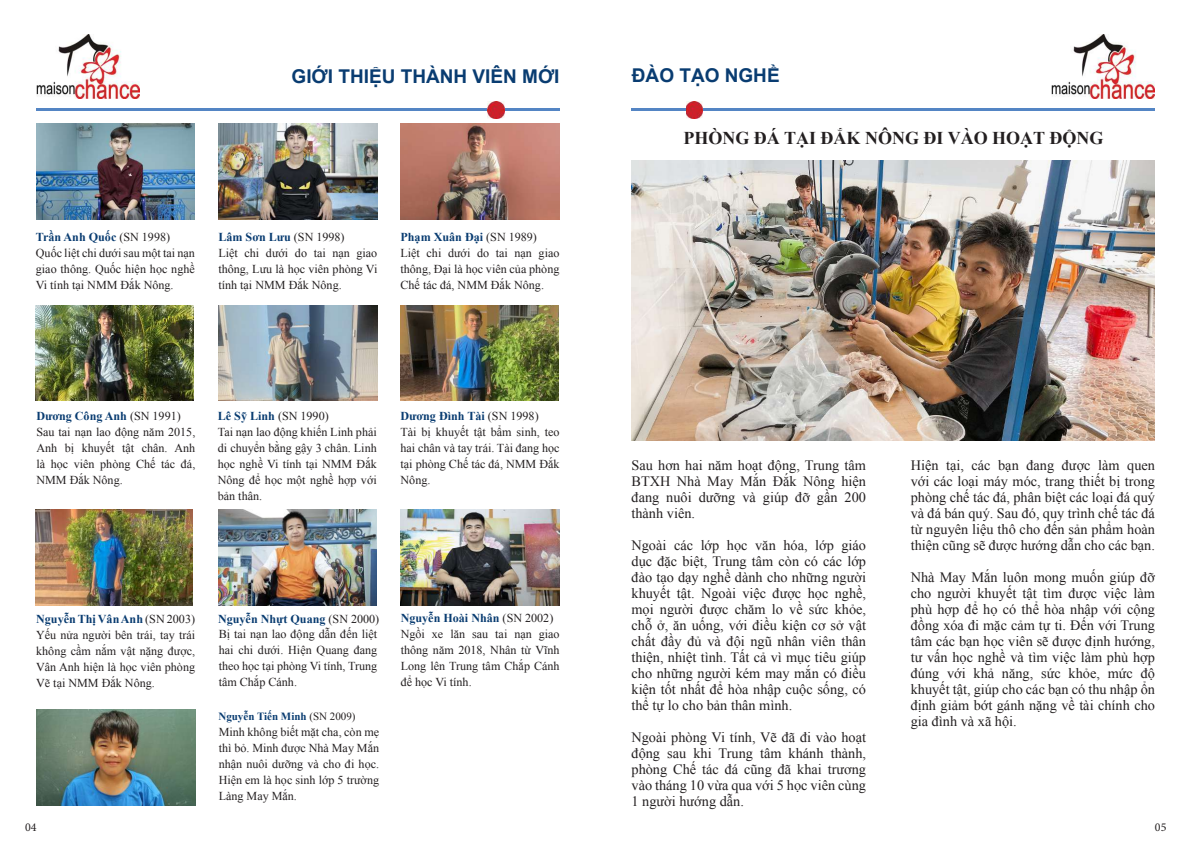
<style>
.page{position:relative;width:1191px;height:842px;background:#fff}
.page>*{position:absolute;margin:0;border:0;box-sizing:border-box;transform-origin:0 0}
.t1{font:700 19px "Arial";color:#093c71}
.t2{font:700 18px "Times New Roman";color:#231f20}
.t3{font:14.3px/16px "Times New Roman";color:#231f20;text-align:justify}
.t4{font:12.1px/16px "Times New Roman";color:#231f20}
.t5{font:700 12.1px "Times New Roman";color:#093c71}
.t6{font:12px "Minion Pro";color:#231f20}
.t7{font:700 11px "Times New Roman";color:#093c71}
.s1{font-weight:700;color:#093c71}
.s2{font-weight:400;color:#231f20}
</style>
<div class="page">
<hr style="left:631px;top:109px;width:524px;height:2px;background:#5485c4">
<img style="left:686px;top:101px;width:17px;height:17px">
<img style="left:1051px;top:35px;width:103px;height:63px">
<hr style="left:36px;top:109px;width:523px;height:2px;background:#5485c4">
<img style="left:488px;top:101px;width:17px;height:17px">
<img style="left:36px;top:35px;width:103px;height:63px">
<img style="left:401px;top:124px;width:158px;height:96px">
<img style="left:36px;top:124px;width:159px;height:96px">
<img style="left:219px;top:124px;width:158px;height:96px">
<img style="left:35px;top:305px;width:159px;height:96px">
<img style="left:218px;top:305px;width:159px;height:96px">
<img style="left:36px;top:510px;width:157px;height:95px">
<img style="left:400px;top:305px;width:159px;height:96px">
<img style="left:218px;top:510px;width:159px;height:95px">
<img style="left:401px;top:510px;width:158px;height:95px">
<img style="left:37px;top:710px;width:158px;height:95px">
<img style="left:632px;top:161px;width:522px;height:279px">
<h1 class="t1" style="left:291px;top:64px;width:269px">GIỚI THIỆU THÀNH VIÊN MỚI</h1>
<h1 class="t1" style="left:632px;top:63px;width:149px">ĐÀO TẠO NGHỀ</h1>
<p class="t4" style="left:36px;top:229px;width:160px"><span class="s1">Trần Anh Quốc</span> (SN 1998)<br>Quốc liệt chi dưới sau một tai nạn giao thông. Quốc hiện học nghề<br>Vi tính tại NMM Đắk Nông.</p>
<p class="t4" style="left:218px;top:229px;width:160px"><span class="s1">Lâm Sơn Lưu</span> (SN 1998)<br>Liệt chi dưới do tai nạn giao thông, Lưu là học viên phòng Vi tính tại NMM Đắk Nông.</p>
<p class="t4" style="left:400px;top:229px;width:160px"><span class="s1">Phạm Xuân Đại</span> (SN 1989)<br>Liệt chi dưới do tai nạn giao thông, Đại là học viên của phòng<br>Chế tác đá, NMM Đắk Nông.</p>
<p class="t4" style="left:36px;top:408px;width:160px"><span class="s1">Dương Công Anh</span> (SN 1991)<br>Sau tai nạn lao động năm 2015,<br>Anh bị khuyết tật chân. Anh là học viên phòng Chế tác đá,<br>NMM Đắk Nông.</p>
<p class="t4" style="left:218px;top:408px;width:160px"><span class="s1">Lê Sỹ Linh</span> (SN 1990)<br>Tai nạn lao động khiến Linh phải di chuyển bằng gậy 3 chân. Linh học nghề Vi tính tại NMM Đắk<br>Nông để học một nghề hợp với bản thân.</p>
<p class="t4" style="left:400px;top:408px;width:160px"><span class="s1">Dương Đình Tài</span> (SN 1998)<br>Tài bị khuyết tật bẩm sinh, teo hai chân và tay trái. Tài đang học tại phòng Chế tác đá, NMM Đắk<br>Nông.</p>
<p class="t4" style="left:36px;top:611px;width:160px;text-align:justify"><span class="s1">Nguyễn Thị Vân Anh</span> (SN 2003)<br>Yếu nửa người bên trái, tay trái không cầm nắm vật nặng được, Vân Anh hiện là học viên phòng Vẽ tại NMM Đắk Nông.</p>
<p class="t5" style="left:218px;top:611px;width:163px">Nguyễn Nhựt Quang <span class="s2">(SN 2000)</span></p>
<p class="t4" style="left:219px;top:626px;width:160px;text-align:justify">Bị tai nạn lao động dẫn đến liệt hai chi dưới. Hiện Quang đang theo học tại phòng Vi tính, Trung tâm Chắp Cánh.</p>
<p class="t7" style="left:218px;top:709px;width:139px">Nguyễn Tiến Minh <span class="s2">(SN 2009)</span></p>
<p class="t4" style="left:219px;top:724px;width:162px;text-align:justify">Minh không biết mặt cha, còn mẹ thì bỏ. Minh được Nhà May Mắn nhận nuôi dưỡng và cho đi học.<br>Hiện em là học sinh lớp 5 trường Làng May Mắn.</p>
<p class="t4" style="left:401px;top:610px;width:160px"><span class="s1">Nguyễn Hoài Nhân</span> (SN 2002)<br>Ngồi xe lăn sau tai nạn giao thông năm 2018, Nhân từ Vĩnh<br>Long lên Trung tâm Chắp Cánh để học Vi tính.</p>
<p class="t2" style="left:683px;top:126px;width:422px">PHÒNG ĐÁ TẠI ĐẮK NÔNG ĐI VÀO HOẠT ĐỘNG</p>
<p class="t3" style="left:631px;top:457px;width:236px">Sau hơn hai năm hoạt động, Trung tâm BTXH Nhà May Mắn Đắk Nông hiện đang nuôi dưỡng và giúp đỡ gần 200 thành viên.</p>
<p class="t3" style="left:631px;top:537px;width:236px">Ngoài các lớp học văn hóa, lớp giáo dục đặc biệt, Trung tâm còn có các lớp đào tạo dạy nghề dành cho những người khuyết tật. Ngoài việc được học nghề, mọi người được chăm lo về sức khỏe, chỗ ở, ăn uống, với điều kiện cơ sở vật chất đầy đủ và đội ngũ nhân viên thân thiện, nhiệt tình. Tất cả vì mục tiêu giúp cho những người kém may mắn có điều kiện tốt nhất để hòa nhập cuộc sống, có thể tự lo cho bản thân mình.</p>
<p class="t3" style="left:631px;top:729px;width:236px">Ngoài phòng Vi tính, Vẽ đã đi vào hoạt động sau khi Trung tâm khánh thành, phòng Chế tác đá cũng đã khai trương vào tháng 10 vừa qua với 5 học viên cùng 1 người hướng dẫn.</p>
<p class="t3" style="left:910px;top:457px;width:246px">Hiện tại, các bạn đang được làm quen với các loại máy móc, trang thiết bị trong phòng chế tác đá, phân biệt các loại đá quý và đá bán quý. Sau đó, quy trình chế tác đá từ nguyên liệu thô cho đến sản phẩm hoàn thiện cũng sẽ được hướng dẫn cho các bạn.</p>
<p class="t3" style="left:910px;top:569px;width:246px">Nhà May Mắn luôn mong muốn giúp đỡ cho người khuyết tật tìm được việc làm phù hợp để họ có thể hòa nhập với cộng đồng xóa đi mặc cảm tự ti. Đến với Trung tâm các bạn học viên sẽ được định hướng, tư vấn học nghề và tìm việc làm phù hợp đúng với khả năng, sức khỏe, mức độ khuyết tật, giúp cho các bạn có thu nhập ổn định giảm bớt gánh nặng về tài chính cho gia đình và xã hội.</p>
<p class="t6" style="left:25px;top:819px;width:13px">04</p>
<p class="t6" style="left:1155px;top:819px;width:13px">05</p>
</div>
